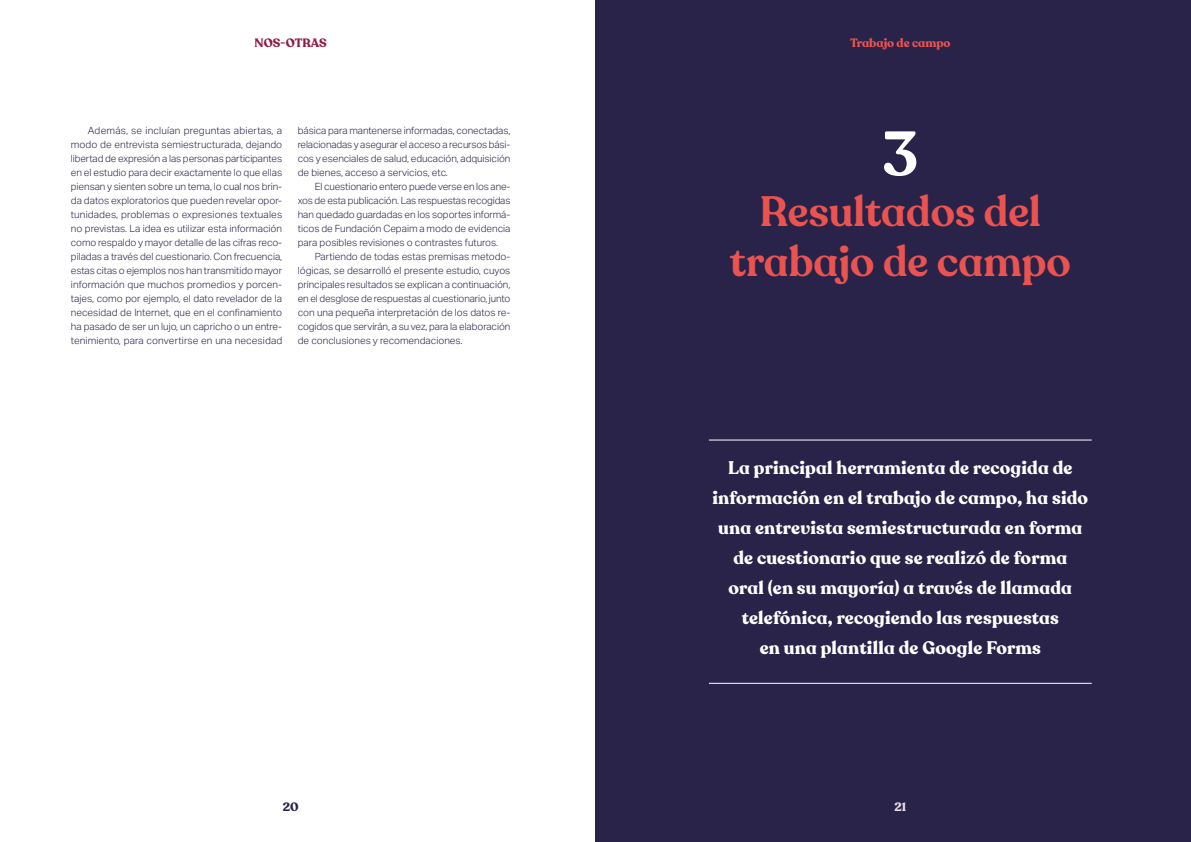
<style>
.page{position:relative;width:1191px;height:842px;background:#fff}
.page>*{position:absolute;margin:0;border:0;box-sizing:border-box;transform-origin:0 0}
.t1{font:600 62px "Recoleta Alt";color:#fff}
.t2{font:600 42px/50.4px "Recoleta Alt";color:#ea5350;text-align:center}
.t3{font:700 18px/30px "Recoleta Alt";letter-spacing:.01em;color:#fff;text-align:center}
.t4{font:700 12px "Recoleta Alt";color:#ea5350}
.t5{font:700 12px "Recoleta Alt";color:#911b41}
.t6{font:700 12px "Recoleta Alt";color:#e8ddea}
.t7{font:700 12px "Recoleta Alt";color:#292349}
.t8{font:300 10px/14px "Aktiv Grotesk";color:#292349;text-align:justify}
</style>
<div class="page">
<div style="left:595px;top:0;width:596px;height:842px;background:#292349"></div>
<hr style="left:709px;top:440px;width:382px;height:1px;background:#fff">
<hr style="left:709px;top:683px;width:382px;height:1px;background:#fff">
<p class="t5" style="left:255px;top:36px;width:74px">NOS-OTRAS</p>
<p class="t8" style="left:71px;top:123px;width:213px;text-indent:17px">Además, se incluían preguntas abiertas, a modo de entrevista semiestructurada, dejando libertad de expresión a las personas participantes en el estudio para decir exactamente lo que ellas piensan y sienten sobre un tema, lo cual nos brin&shy;da datos exploratorios que pueden revelar opor&shy;tunidades, problemas o expresiones textuales no previstas. La idea es utilizar esta información como respaldo y mayor detalle de las cifras reco&shy;piladas a través del cuestionario. Con frecuencia, estas citas o ejemplos nos han transmitido mayor información que muchos promedios y porcen&shy;tajes, como por ejemplo, el dato revelador de la necesidad de Internet, que en el confinamiento ha pasado de ser un lujo, un capricho o un entre&shy;tenimiento, para convertirse en una necesidad</p>
<p class="t8" style="left:298px;top:123px;width:214px">básica para mantenerse informadas, conectadas, relacionadas y asegurar el acceso a recursos bási&shy;cos y esenciales de salud, educación, adquisición de bienes, acceso a servicios, etc.</p>
<p class="t8" style="left:298px;top:179px;width:214px;text-indent:17px">El cuestionario entero puede verse en los ane&shy;xos de esta publicación. Las respuestas recogidas han quedado guardadas en los soportes informá&shy;ticos de Fundación Cepaim a modo de evidencia para posibles revisiones o contrastes futuros.</p>
<p class="t8" style="left:298px;top:249px;width:214px;text-indent:17px">Partiendo de todas estas premisas metodo&shy;lógicas, se desarrolló el presente estudio, cuyos principales resultados se explican a continuación, en el desglose de respuestas al cuestionario, junto con una pequeña interpretación de los datos re&shy;cogidos que servirán, a su vez, para la elaboración de conclusiones y recomendaciones.</p>
<p class="t7" style="left:283px;top:800px;width:17px">20</p>
<p class="t4" style="left:850px;top:36px;width:102px">Trabajo de campo</p>
<h1 class="t1" style="left:882px;top:115px;width:38px">3</h1>
<h2 class="t2" style="left:730px;top:187px;width:342px">Resultados del trabajo de campo</h2>
<p class="t3" style="left:712px;top:454px;width:377px">La principal herramienta de recogida de información en el trabajo de campo, ha sido una entrevista semiestructurada en forma de cuestionario que se realizó de forma<br>oral (en su mayoría) a través de llamada telefónica, recogiendo las respuestas<br>en una plantilla de Google Forms</p>
<p class="t6" style="left:894px;top:800px;width:13px">21</p>
</div>
